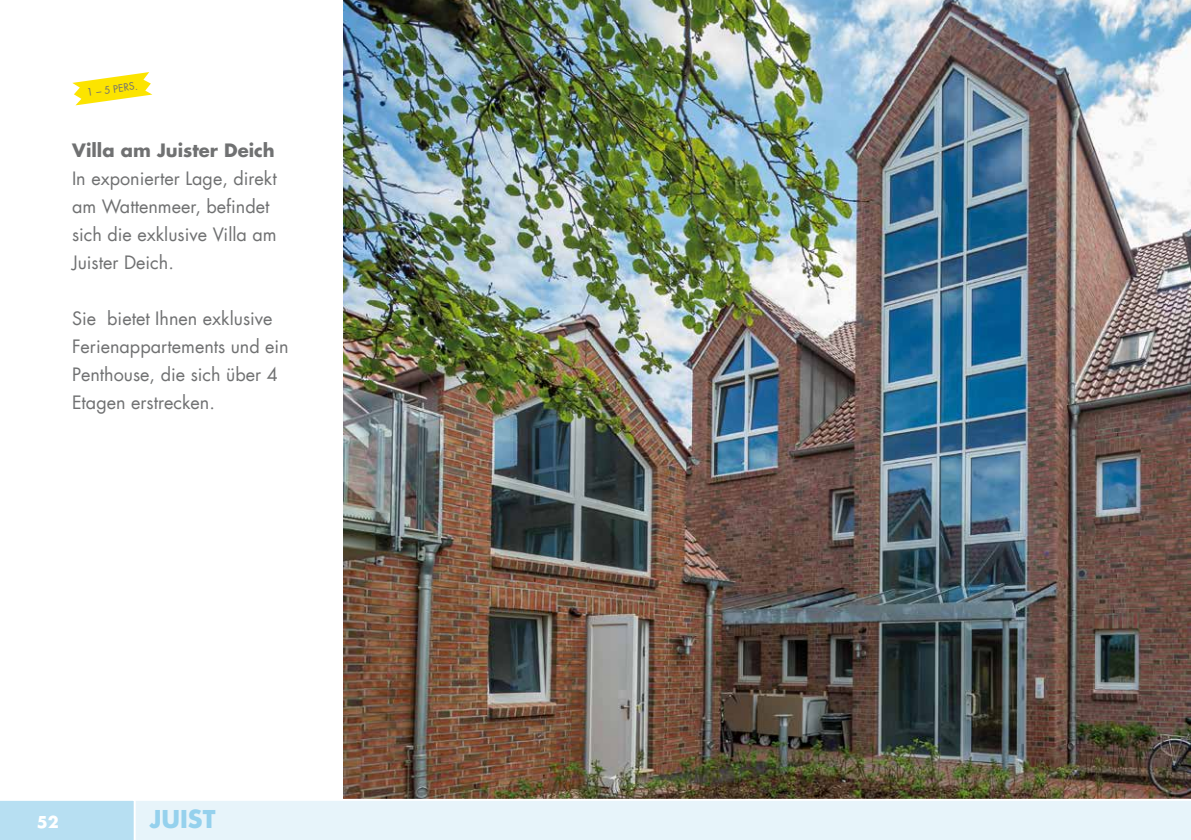
<style>
.page{position:relative;width:1191px;height:840px;background:#fff}
.page>*{position:absolute;margin:0;border:0;box-sizing:border-box;transform-origin:0 0}
.t1{font:700 24px "Futura LT";color:#95d1ed}
.t2{font:18px/28px "Futura LT";color:#707172}
.t3{font:700 18px "Futura LT";color:#707172}
.t4{font:700 16px "Futura LT";color:#fff}
.t5{font:10px "Futura LT";color:#707172}
</style>
<div class="page">
<img style="left:344px;top:0;width:847px;height:798px">
<svg style="left:72px;top:72px;width:80px;height:33px"></svg>
<svg style="left:136px;top:798px;width:1055px;height:41px;background:#e5f1f6"></svg>
<div style="left:0;top:800px;width:134px;height:39px;background:#b7dff2"></div>
<p class="t5" style="left:86px;top:86px;width:53px;rotate:-8deg">1 – 5 PERS.</p>
<p class="t3" style="left:72px;top:138px;width:204px">Villa am Juister Deich</p>
<p class="t2" style="left:72px;top:164px;width:206px">In exponierter Lage, direkt am Wattenmeer, befindet sich die exklusive Villa am<br>Juister Deich.</p>
<p class="t2" style="left:72px;top:304px;width:218px">Sie bietet Ihnen exklusive<br>Ferienappartements und ein<br>Penthouse, die sich über 4<br>Etagen erstrecken.</p>
<p class="t4" style="left:37px;top:811px;width:23px">52</p>
<h1 class="t1" style="left:150px;top:803px;width:67px">JUIST</h1>
</div>
